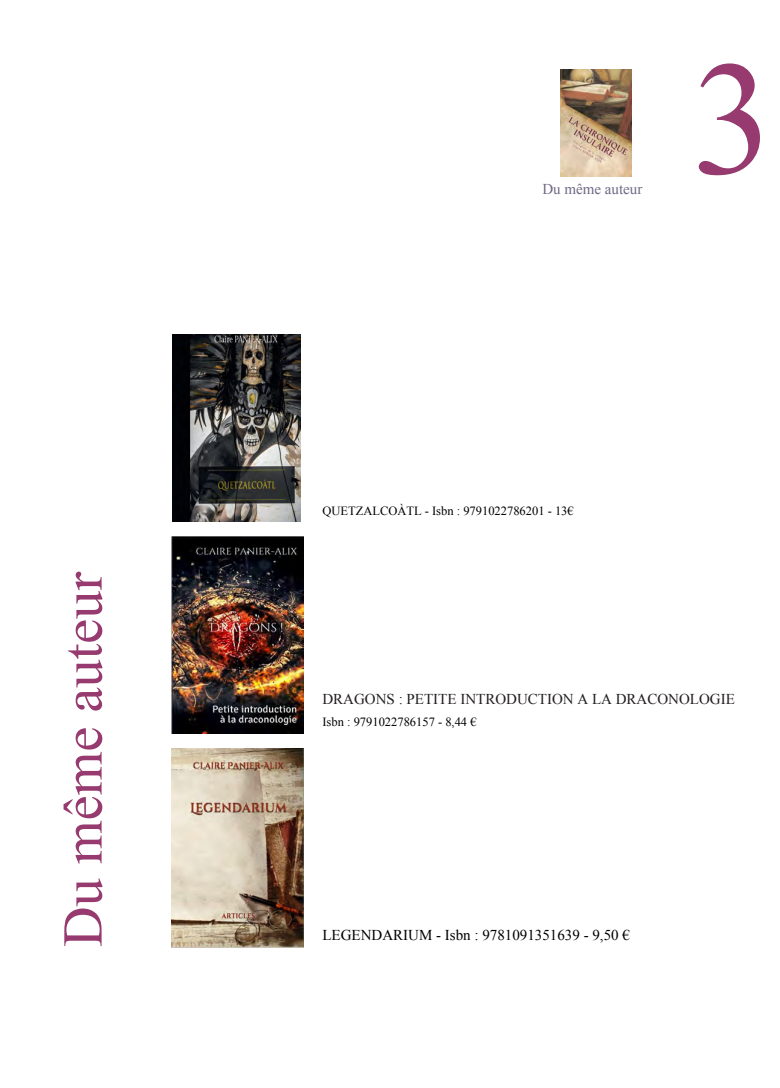
<style>
.page{position:relative;width:780px;height:1088px;background:#fff}
.page>*{position:absolute;margin:0;border:0;box-sizing:border-box;transform-origin:0 0}
.t1{font:162.5px "Times New Roman";color:#963a6f}
.t2{font:56.25px "Times New Roman";color:#963a6f}
.t3{font:15px "Times New Roman";color:#231f20}
.t4{font:15px "Times New Roman";color:#000}
.t5{font:15px "Times New Roman";color:#706884}
.t6{font:12.5px "Times New Roman";color:#000}
.s1{font-style:inherit}
</style>
<div class="page">
<img style="left:560px;top:70px;width:71px;height:106px">
<img style="left:172px;top:334px;width:129px;height:188px">
<img style="left:171px;top:537px;width:132px;height:196px">
<img style="left:172px;top:748px;width:132px;height:199px">
<h2 class="t2" style="left:43px;top:947px;width:377px;rotate:-90deg">Du même auteur</h2>
<p class="t5" style="left:542px;top:178px;width:101px">Du même auteur</p>
<h1 class="t1" style="left:692px;top:4px;width:83px">3</h1>
<p class="t6" style="left:322px;top:502px;width:253px"><span class="s1">QUETZALCOÀTL -</span> Isbn : 9791022786201 <span class="s1">-</span> 13€</p>
<p class="t3" style="left:322px;top:688px;width:414px">DRAGONS : PETITE INTRODUCTION A LA DRACONOLOGIE</p>
<p class="t6" style="left:322px;top:713px;width:156px">Isbn : 9791022786157 <span class="s1">- 8,44 €</span></p>
<p class="t4" style="left:322px;top:924px;width:309px">LEGENDARIUM - Isbn : 9781091351639 - 9,50 €</p>
</div>
